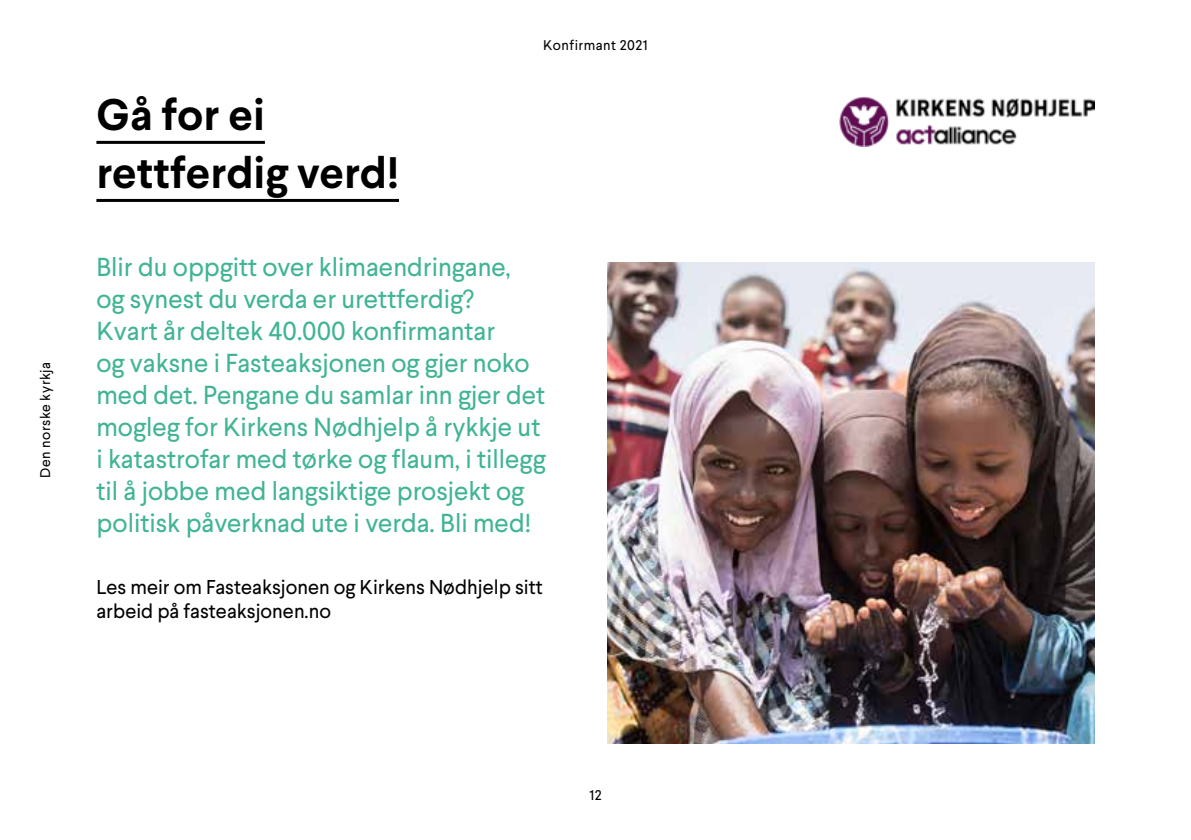
<style>
.page{position:relative;width:1191px;height:840px;background:#fff}
.page>*{position:absolute;margin:0;border:0;box-sizing:border-box;transform-origin:0 0}
.t1{font:700 44px/58px "Larsseit";color:#000}
.t2{font:26px/32px "Larsseit";color:#40b494}
.t3{font:20px/24px "Larsseit";color:#000}
.t4{font:14px "Larsseit";letter-spacing:.04em;color:#000}
</style>
<div class="page">
<img style="left:607px;top:263px;width:487px;height:480px">
<img style="left:839px;top:96px;width:255px;height:50px">
<hr style="left:96px;top:141px;width:169px;height:3px;background:#000">
<hr style="left:96px;top:199px;width:303px;height:3px;background:#000">
<p class="t4" style="left:36px;top:478px;width:118px;rotate:-90deg">Den norske kyrkja</p>
<h1 class="t1" style="left:96px;top:85px;width:304px">Gå for ei rettferdig verd!</h1>
<p class="t4" style="left:543px;top:36px;width:106px">Konfirmant 2021</p>
<p class="t2" style="left:96px;top:250px;width:451px">Blir du oppgitt over klimaendringane,<br>og synest du verda er urettferdig?<br>Kvart år deltek 40.000 konfirmantar<br>og vaksne i Fasteaksjonen og gjer noko med det. Pengane du samlar inn gjer det mogleg for Kirkens Nødhjelp å rykkje ut i katastrofar med tørke og flaum, i tillegg til å jobbe med langsiktige prosjekt og politisk påverknad ute i verda. Bli med!</p>
<p class="t3" style="left:96px;top:574px;width:448px">Les meir om Fasteaksjonen og Kirkens Nødhjelp sitt arbeid på fasteaksjonen.no</p>
<p class="t4" style="left:589px;top:786px;width:14px">12</p>
</div>
